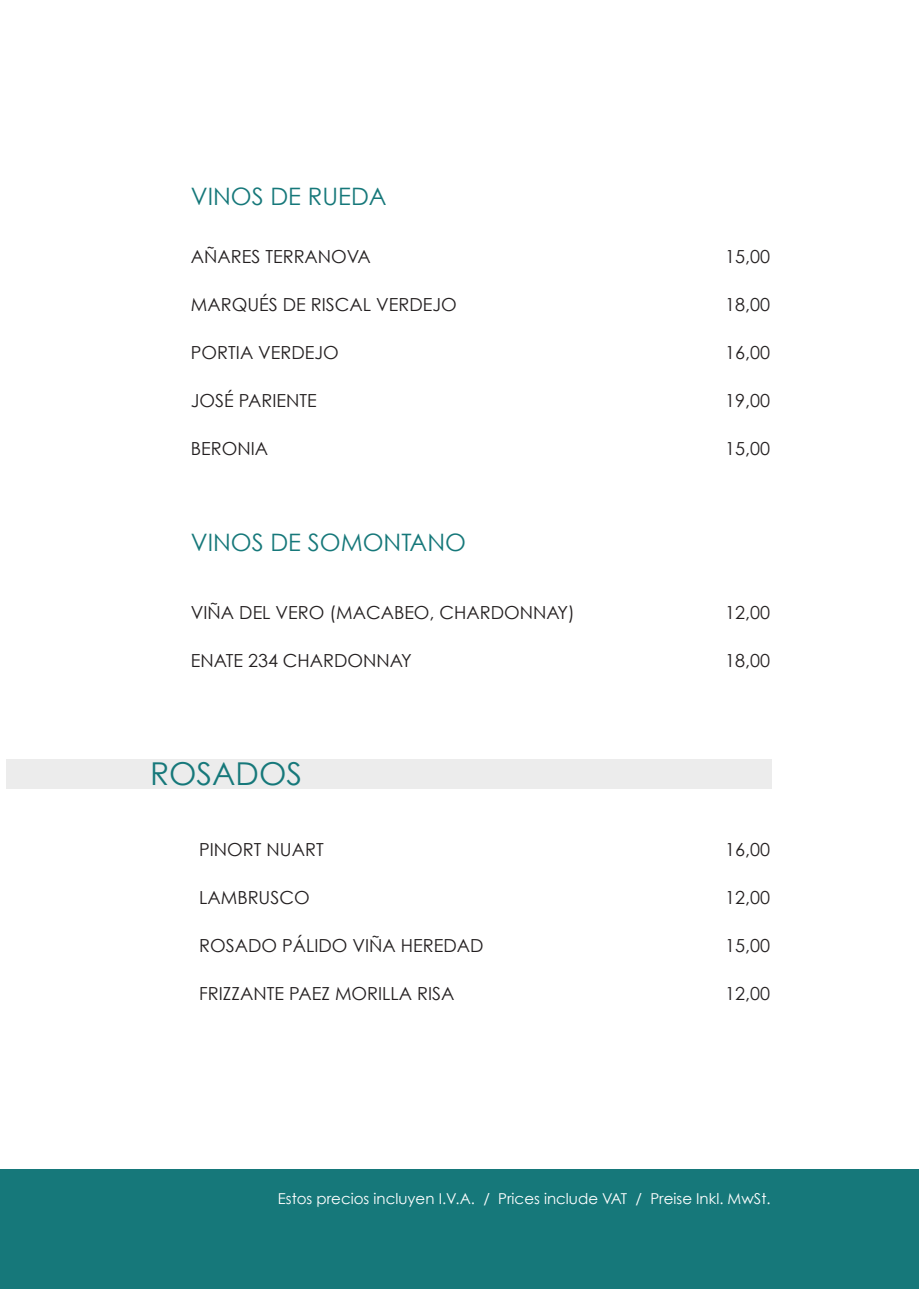
<style>
.page{position:relative;width:919px;height:1289px;background:#fff}
.page>*{position:absolute;margin:0;border:0;box-sizing:border-box;transform-origin:0 0}
.t1{font:31.5px "Century Gothic";color:#16787a}
.t2{font:24px "Century Gothic";color:#16787a}
.t3{font:18px "Century Gothic";color:#231f20}
.t4{font:15px "Century Gothic";color:#fff}
</style>
<div class="page">
<hr style="left:918px;top:480px;width:1px;height:30px;background:#3e3e3f">
<hr style="left:918px;top:751px;width:1px;height:30px;background:#3e3e3f">
<div style="left:6px;top:759px;width:765px;height:29px;background:#ececec"></div>
<div style="left:0;top:1168px;width:6px;height:120px;background:#16787a"></div>
<div style="left:6px;top:1168px;width:907px;height:120px;background:#16787a"></div>
<div style="left:913px;top:1168px;width:5px;height:120px;background:#16787a"></div>
<h2 class="t2" style="left:191px;top:182px;width:197px">VINOS DE RUEDA</h2>
<p class="t3" style="left:191px;top:245px;width:181px">AÑARES TERRANOVA</p>
<p class="t3" style="left:191px;top:293px;width:267px">MARQUÉS DE RISCAL VERDEJO</p>
<p class="t3" style="left:191px;top:341px;width:149px">PORTIA VERDEJO</p>
<p class="t3" style="left:191px;top:389px;width:127px">JOSÉ PARIENTE</p>
<p class="t3" style="left:191px;top:437px;width:79px">BERONIA</p>
<h2 class="t2" style="left:191px;top:527px;width:276px">VINOS DE SOMONTANO</h2>
<p class="t3" style="left:191px;top:601px;width:385px">VIÑA DEL VERO (MACABEO, CHARDONNAY)</p>
<p class="t3" style="left:191px;top:649px;width:222px">ENATE 234 CHARDONNAY</p>
<h1 class="t1" style="left:150px;top:754px;width:153px">ROSADOS</h1>
<p class="t3" style="left:199px;top:838px;width:126px">PINORT NUART</p>
<p class="t3" style="left:199px;top:886px;width:112px">LAMBRUSCO</p>
<p class="t3" style="left:199px;top:934px;width:286px">ROSADO PÁLIDO VIÑA HEREDAD</p>
<p class="t3" style="left:199px;top:982px;width:257px">FRIZZANTE PAEZ MORILLA RISA</p>
<p class="t3" style="left:725px;top:245px;width:46px">15,00</p>
<p class="t3" style="left:725px;top:293px;width:46px">18,00</p>
<p class="t3" style="left:725px;top:341px;width:46px">16,00</p>
<p class="t3" style="left:725px;top:389px;width:46px">19,00</p>
<p class="t3" style="left:725px;top:437px;width:46px">15,00</p>
<p class="t3" style="left:725px;top:601px;width:46px">12,00</p>
<p class="t3" style="left:725px;top:649px;width:46px">18,00</p>
<p class="t3" style="left:725px;top:838px;width:46px">16,00</p>
<p class="t3" style="left:725px;top:886px;width:46px">12,00</p>
<p class="t3" style="left:725px;top:934px;width:46px">15,00</p>
<p class="t3" style="left:725px;top:982px;width:46px">12,00</p>
<p class="t4" style="left:278px;top:1189px;width:494px">Estos precios incluyen I.V.A. / Prices include VAT / Preise Inkl. MwSt.</p>
</div>
